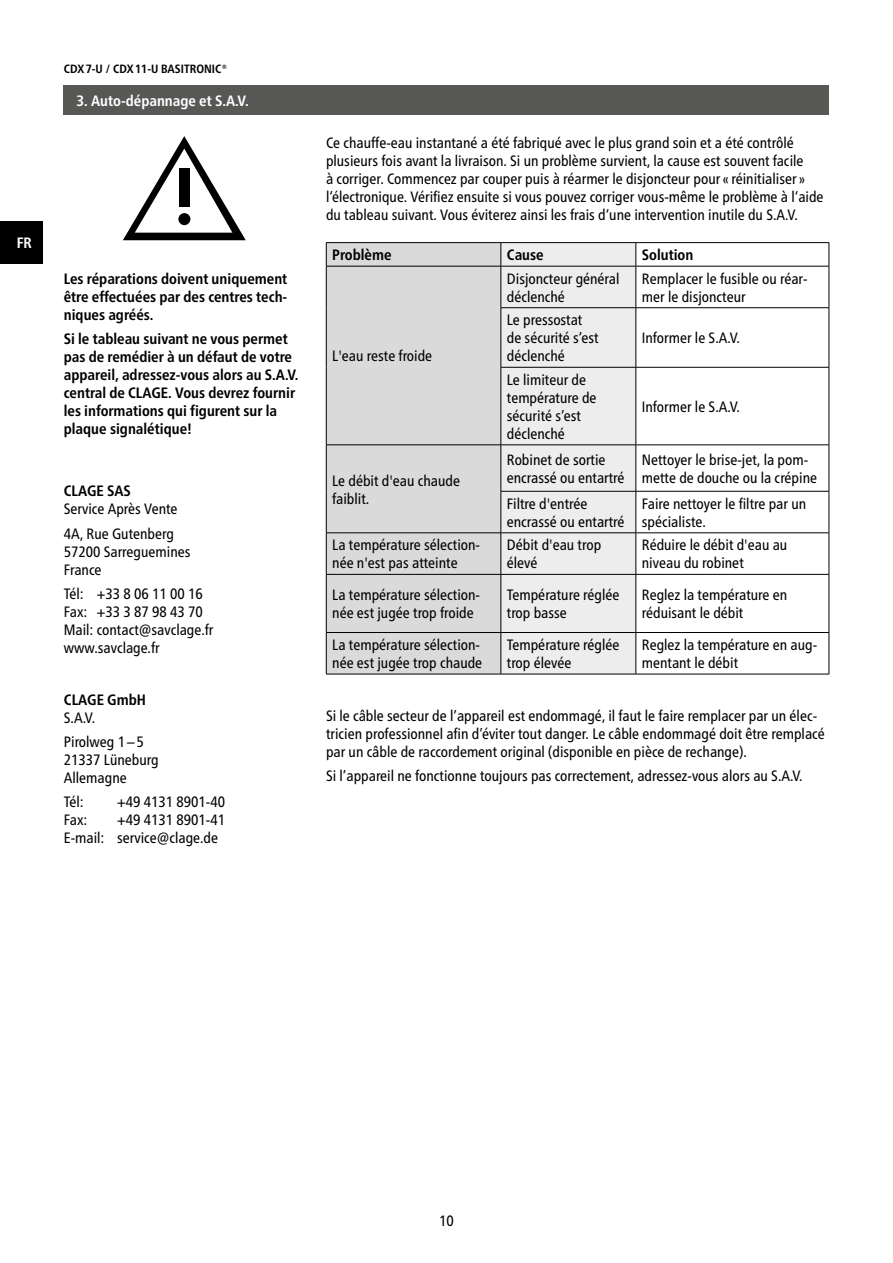
<style>
.page{position:relative;width:893px;height:1263px;background:#fff}
.page>*{position:absolute;margin:0;border:0;box-sizing:border-box;transform-origin:0 0}
.t1{font:condensed 15px/18px "Frutiger Neue LTW1 G";color:#000}
.t2{font:700 condensed 15px/18px "Frutiger Neue LTW1 G";color:#000;text-align:justify}
.t3{font:700 condensed 15px "Frutiger Neue LTW1 G";color:#fff}
.t4{font:700 condensed 12px "Frutiger Neue LTW1 G";color:#000}
</style>
<div class="page">
<div style="left:0;top:221px;width:43px;height:43px;background:#000"></div>
<div style="left:64px;top:85px;width:765px;height:30px;background:#575756"></div>
<svg style="left:123px;top:136px;width:123px;height:104px"></svg>
<div style="left:179px;top:169px;width:10px;height:38px;background:#000"></div>
<div style="left:178px;top:213px;width:12px;height:12px;background:#000;border-radius:50%"></div>
<div style="left:327px;top:243px;width:174px;height:431px;background:#dadada"></div>
<div style="left:502px;top:243px;width:134px;height:431px;background:#ededed"></div>
<svg style="left:502px;top:308px;width:327px;height:137px"></svg>
<hr style="left:326px;top:242px;width:175px;height:1px;background:#000">
<svg style="left:326px;top:243px;width:1px;height:23px"></svg>
<hr style="left:501px;top:242px;width:135px;height:1px;background:#000">
<svg style="left:501px;top:243px;width:1px;height:23px"></svg>
<hr style="left:636px;top:242px;width:193px;height:1px;background:#000">
<svg style="left:636px;top:243px;width:1px;height:23px"></svg>
<svg style="left:829px;top:243px;width:1px;height:23px"></svg>
<hr style="left:326px;top:266px;width:175px;height:1px;background:#000">
<hr style="left:326px;top:266px;width:1px;height:42px;background:#000">
<hr style="left:501px;top:266px;width:135px;height:1px;background:#000">
<hr style="left:501px;top:266px;width:1px;height:41px;background:#000">
<hr style="left:636px;top:266px;width:193px;height:1px;background:#000">
<hr style="left:636px;top:266px;width:1px;height:41px;background:#000">
<hr style="left:829px;top:266px;width:1px;height:41px;background:#000">
<hr style="left:326px;top:308px;width:1px;height:59px;background:#000">
<hr style="left:501px;top:307px;width:135px;height:1px;background:#000">
<hr style="left:501px;top:308px;width:1px;height:59px;background:#000">
<hr style="left:636px;top:307px;width:193px;height:1px;background:#000">
<hr style="left:636px;top:308px;width:1px;height:59px;background:#000">
<hr style="left:829px;top:308px;width:1px;height:59px;background:#000">
<hr style="left:326px;top:367px;width:1px;height:78px;background:#000">
<hr style="left:501px;top:367px;width:135px;height:1px;background:#000">
<hr style="left:501px;top:367px;width:1px;height:78px;background:#000">
<hr style="left:636px;top:367px;width:193px;height:1px;background:#000">
<hr style="left:636px;top:367px;width:1px;height:78px;background:#000">
<hr style="left:829px;top:367px;width:1px;height:78px;background:#000">
<hr style="left:326px;top:445px;width:175px;height:1px;background:#000">
<hr style="left:326px;top:445px;width:1px;height:46px;background:#000">
<hr style="left:501px;top:445px;width:135px;height:1px;background:#000">
<hr style="left:501px;top:445px;width:1px;height:46px;background:#000">
<hr style="left:636px;top:445px;width:193px;height:1px;background:#000">
<hr style="left:636px;top:445px;width:1px;height:46px;background:#000">
<hr style="left:829px;top:445px;width:1px;height:46px;background:#000">
<hr style="left:326px;top:491px;width:1px;height:42px;background:#000">
<hr style="left:501px;top:491px;width:135px;height:1px;background:#000">
<hr style="left:501px;top:491px;width:1px;height:42px;background:#000">
<hr style="left:636px;top:491px;width:193px;height:1px;background:#000">
<hr style="left:636px;top:491px;width:1px;height:42px;background:#000">
<hr style="left:829px;top:491px;width:1px;height:42px;background:#000">
<hr style="left:326px;top:533px;width:175px;height:1px;background:#000">
<hr style="left:326px;top:533px;width:1px;height:41px;background:#000">
<hr style="left:501px;top:533px;width:135px;height:1px;background:#000">
<hr style="left:501px;top:533px;width:1px;height:41px;background:#000">
<hr style="left:636px;top:533px;width:193px;height:1px;background:#000">
<hr style="left:636px;top:533px;width:1px;height:41px;background:#000">
<hr style="left:829px;top:533px;width:1px;height:41px;background:#000">
<hr style="left:326px;top:574px;width:175px;height:1px;background:#000">
<hr style="left:326px;top:575px;width:1px;height:57px;background:#000">
<hr style="left:501px;top:574px;width:135px;height:1px;background:#000">
<hr style="left:501px;top:575px;width:1px;height:57px;background:#000">
<hr style="left:636px;top:574px;width:193px;height:1px;background:#000">
<hr style="left:636px;top:575px;width:1px;height:57px;background:#000">
<hr style="left:829px;top:575px;width:1px;height:57px;background:#000">
<hr style="left:326px;top:632px;width:175px;height:1px;background:#000">
<hr style="left:326px;top:633px;width:1px;height:41px;background:#000">
<hr style="left:501px;top:632px;width:135px;height:1px;background:#000">
<hr style="left:501px;top:633px;width:1px;height:41px;background:#000">
<hr style="left:636px;top:632px;width:193px;height:1px;background:#000">
<hr style="left:636px;top:633px;width:1px;height:41px;background:#000">
<hr style="left:829px;top:633px;width:1px;height:41px;background:#000">
<hr style="left:326px;top:674px;width:175px;height:1px;background:#000">
<hr style="left:501px;top:674px;width:135px;height:1px;background:#000">
<hr style="left:636px;top:674px;width:193px;height:1px;background:#000">
<p class="t3" style="left:17px;top:234px;width:17px">FR</p>
<p class="t4" style="left:64px;top:62px;width:165px">CDX7-U / CDX11-U BASITRONIC®</p>
<p class="t3" style="left:77px;top:92px;width:174px">3. Auto-dépannage et S.A.V.</p>
<p class="t2" style="left:64px;top:269px;width:225px">Les réparations doivent uniquement être effectuées par des centres tech&shy;niques agréés.</p>
<p class="t2" style="left:64px;top:330px;width:236px;text-align:left">Si le tableau suivant ne vous permet pas de remédier à un défaut de votre appareil, adressez-vous alors au S.A.V. central de CLAGE. Vous devrez fournir les informations qui figurent sur la plaque signalétique!</p>
<p class="t2" style="left:64px;top:482px;width:69px">CLAGE SAS</p>
<p class="t1" style="left:64px;top:497px;width:115px;line-height:24.3px">Service Après Vente<br>4A, Rue Gutenberg</p>
<p class="t1" style="left:64px;top:542px;width:128px">57200 Sarreguemines<br>France</p>
<p class="t1" style="left:64px;top:585px;width:151px">Tél: +33 8 06 11 00 16<br>Fax: +33 3 87 98 43 70<br>Mail: contact@savclage.fr www.savclage.fr</p>
<p class="t2" style="left:64px;top:690px;width:84px">CLAGE GmbH</p>
<p class="t1" style="left:64px;top:705px;width:81px;line-height:24.3px">S.A.V.<br>Pirolweg 1–5</p>
<p class="t1" style="left:64px;top:751px;width:96px">21337 Lüneburg<br>Allemagne</p>
<p class="t1" style="left:64px;top:793px;width:21px">Tél:</p>
<p class="t1" style="left:117px;top:793px;width:109px">+49 4131 8901-40</p>
<p class="t1" style="left:64px;top:811px;width:25px">Fax:</p>
<p class="t1" style="left:64px;top:811px;width:163px;text-indent:53px">+49 4131 8901-41<br>E-mail: service@clage.de</p>
<p class="t1" style="left:326px;top:133px;width:499px">Ce chauffe-eau instantané a été fabriqué avec le plus grand soin et a été contrôlé plusieurs fois avant la livraison. Si un problème survient, la cause est souvent facile<br>à corriger. Commencez par couper puis à réarmer le disjoncteur pour « réinitialiser » l‘électronique. Vérifiez ensuite si vous pouvez corriger vous-même le problème à l‘aide du tableau suivant. Vous éviterez ainsi les frais d‘une intervention inutile du S.A.V.</p>
<p class="t2" style="left:332px;top:246px;width:61px">Problème</p>
<p class="t2" style="left:507px;top:246px;width:38px">Cause</p>
<p class="t2" style="left:642px;top:246px;width:53px">Solution</p>
<p class="t1" style="left:332px;top:347px;width:102px">L'eau reste froide</p>
<p class="t1" style="left:332px;top:471px;width:129px">Le débit d'eau chaude faiblit.</p>
<p class="t1" style="left:507px;top:269px;width:114px">Disjoncteur général déclenché</p>
<p class="t1" style="left:642px;top:269px;width:167px">Remplacer le fusible ou réar&shy;mer le disjoncteur</p>
<p class="t1" style="left:507px;top:311px;width:93px">Le pressostat de sécurité s’est déclenché</p>
<p class="t1" style="left:642px;top:329px;width:100px">Informer le S.A.V.</p>
<p class="t1" style="left:507px;top:370px;width:91px">Le limiteur de température de sécurité s’est déclenché</p>
<p class="t1" style="left:642px;top:397px;width:100px">Informer le S.A.V.</p>
<p class="t1" style="left:507px;top:450px;width:119px">Robinet de sortie encrassé ou entartré</p>
<p class="t1" style="left:642px;top:450px;width:177px">Nettoyer le brise-jet, la pom&shy;mette de douche ou la crépine</p>
<p class="t1" style="left:507px;top:494px;width:119px">Filtre d'entrée encrassé ou entartré</p>
<p class="t1" style="left:642px;top:494px;width:166px">Faire nettoyer le filtre par un spécialiste.</p>
<p class="t1" style="left:332px;top:536px;width:149px">La température sélection&shy;née n'est pas atteinte</p>
<p class="t1" style="left:507px;top:536px;width:96px">Débit d'eau trop élevé</p>
<p class="t1" style="left:642px;top:536px;width:147px">Réduire le débit d'eau au niveau du robinet</p>
<p class="t1" style="left:332px;top:586px;width:149px">La température sélection&shy;née est jugée trop froide</p>
<p class="t1" style="left:507px;top:586px;width:114px">Température réglée trop basse</p>
<p class="t1" style="left:642px;top:586px;width:147px">Reglez la température en réduisant le débit</p>
<p class="t1" style="left:332px;top:636px;width:152px">La température sélection&shy;née est jugée trop chaude</p>
<p class="t1" style="left:507px;top:636px;width:114px">Température réglée trop élevée</p>
<p class="t1" style="left:642px;top:636px;width:177px">Reglez la température en aug&shy;mentant le débit</p>
<p class="t1" style="left:326px;top:706px;width:500px">Si le câble secteur de l’appareil est endommagé, il faut le faire remplacer par un élec&shy;tricien professionnel afin d’éviter tout danger. Le câble endommagé doit être remplacé par un câble de raccordement original (disponible en pièce de rechange).</p>
<p class="t1" style="left:326px;top:767px;width:478px">Si l’appareil ne fonctionne toujours pas correctement, adressez-vous alors au S.A.V.</p>
<p class="t1" style="left:439px;top:1212px;width:16px">10</p>
</div>
